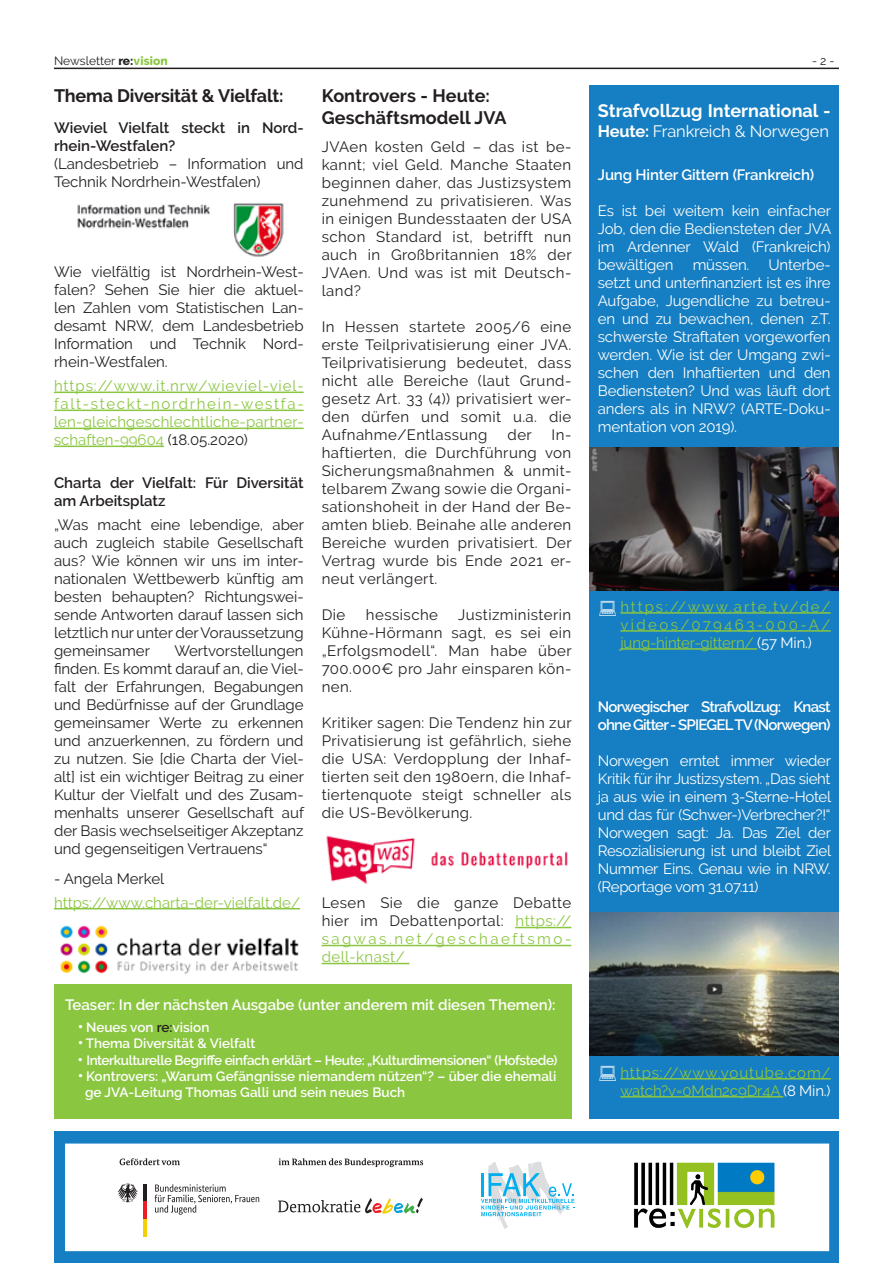
<style>
.page{position:relative;width:893px;height:1263px;background:#fff}
.page>*{position:absolute;margin:0;border:0;box-sizing:border-box;transform-origin:0 0}
.t1{font:700 18px "Raleway";letter-spacing:-.01em;color:#231f20}
.t2{font:700 18px "Raleway";color:#fff}
.t3{font:16.5px "Raleway";letter-spacing:-.01em;color:#fff}
.t4{font:15px/18px "Raleway";letter-spacing:.03em;color:#231f20;text-align:justify}
.t5{font:15px/18px "Raleway";letter-spacing:-.01em;color:#fff;text-align:justify}
.t6{font:15px/18px "Raleway";color:#8bc640;text-align:justify}
.t7{font:600 15px/18px "Raleway";color:#231f20}
.t8{font:600 15px "Raleway";letter-spacing:-.015em;color:#fff}
.t9{font:15px/18px "Raleway";color:#231f20}
.t10{font:600 15px/18px "Raleway";letter-spacing:-.05em;color:#fff}
.t11{font:600 13.5px "Raleway";color:#fff}
.t12{font:600 13.5px "Raleway";letter-spacing:-.03em;color:#fff}
.t13{font:12px "Raleway";color:#231f20}
.s1{font-weight:800}
.s2{font-weight:800;color:#8bc640}
.s3{color:#231f20}
.s4{color:#8bc640}
.s5{font-family:"League Gothic";font-weight:400}
.s6{font-weight:700}
.s7{color:#fff}
</style>
<div class="page">
<div style="left:589px;top:85px;width:250px;height:1033px;background:#167ec2"></div>
<hr style="left:620px;top:612px;width:211px;height:2px;background:#8bc640">
<hr style="left:620px;top:630px;width:211px;height:2px;background:#8bc640">
<hr style="left:620px;top:648px;width:137px;height:2px;background:#8bc640">
<hr style="left:620px;top:1078px;width:211px;height:1px;background:#8bc640">
<hr style="left:620px;top:1096px;width:163px;height:1px;background:#8bc640">
<hr style="left:54px;top:392px;width:250px;height:1px;background:#8bc640">
<hr style="left:54px;top:410px;width:250px;height:1px;background:#8bc640">
<hr style="left:54px;top:428px;width:250px;height:1px;background:#8bc640">
<hr style="left:54px;top:446px;width:110px;height:1px;background:#8bc640">
<hr style="left:54px;top:908px;width:246px;height:1px;background:#8bc640">
<img style="left:60px;top:925px;width:239px;height:49px">
<div style="left:54px;top:1132px;width:785px;height:131px;background:#167ec2"></div>
<div style="left:65px;top:1143px;width:764px;height:108px;background:#fff;border:2px solid #fff"></div>
<svg style="left:481px;top:1161px;width:93px;height:68px"></svg>
<img style="left:634px;top:1162px;width:141px;height:66px">
<hr style="left:143px;top:1184px;width:3px;height:18px;background:#231f20">
<hr style="left:143px;top:1202px;width:3px;height:17px;background:#ee1d23">
<hr style="left:143px;top:1219px;width:3px;height:17px;background:#f4cf02">
<svg style="left:118px;top:1183px;width:20px;height:19px"></svg>
<svg style="left:120px;top:1158px;width:60px;height:7px"></svg>
<svg style="left:279px;top:1158px;width:144px;height:9px"></svg>
<svg style="left:155px;top:1184px;width:104px;height:31px"></svg>
<svg style="left:278px;top:1198px;width:145px;height:16px"></svg>
<img style="left:590px;top:447px;width:249px;height:144px">
<img style="left:589px;top:912px;width:250px;height:143px">
<hr style="left:54px;top:68px;width:785px;height:1px;background:#231f20">
<hr style="left:515px;top:927px;width:56px;height:1px;background:#8bc640">
<hr style="left:322px;top:945px;width:249px;height:1px;background:#8bc640">
<hr style="left:322px;top:963px;width:87px;height:1px;background:#8bc640">
<img style="left:326px;top:835px;width:242px;height:49px">
<div style="left:54px;top:984px;width:517px;height:134px;background:#8bc640"></div>
<img style="left:77px;top:203px;width:207px;height:54px">
<p class="t13" style="left:54px;top:54px;width:115px">Newsletter <span class="s1">re:</span><span class="s2">vision</span></p>
<p class="t1" style="left:54px;top:85px;width:231px">Thema Diversität &amp; Vielfalt:</p>
<p class="t7" style="left:54px;top:119px;width:251px">Wieviel Vielfalt steckt in Nord&shy;rhein-Westfalen?</p>
<p class="t9" style="left:54px;top:155px;width:251px">(Landesbetrieb – Information und<br>Technik Nordrhein-Westfalen)</p>
<p class="t4" style="left:54px;top:263px;width:251px">Wie vielfältig ist Nordrhein-West&shy;falen? Sehen Sie hier die aktuel&shy;len Zahlen vom Statistischen Lan&shy;desamt NRW, dem Landesbetrieb Information und Technik Nord&shy;rhein-Westfalen.</p>
<p class="t6" style="left:54px;top:377px;width:251px">https://www.it.nrw/wieviel-viel&shy;falt-steckt-nordrhein-westfa&shy;len-gleichgeschlechtliche-partner&shy;schaften-99604 <span class="s3">(18.05.2020)</span></p>
<p class="t7" style="left:54px;top:473px;width:251px">Charta der Vielfalt: Für Diversität am Arbeitsplatz</p>
<p class="t4" style="left:54px;top:515px;width:252px">„Was macht eine lebendige, aber auch zugleich stabile Gesellschaft aus? Wie können wir uns im inter&shy;nationalen Wettbewerb künftig am besten behaupten? Richtungswei&shy;sende Antworten darauf lassen sich letztlich nur unter der Voraussetzung gemeinsamer</p>
<p class="t4" style="left:54px;top:641px;width:252px;text-indent:120px">Wertvorstellungen finden. Es kommt darauf an, die Viel&shy;falt der Erfahrungen, Begabungen und Bedürfnisse auf der Grundlage gemeinsamer Werte zu erkennen und anzuerkennen, zu fördern und zu nutzen. Sie [die Charta der Viel&shy;alt] ist ein wichtiger Beitrag zu einer Kultur der Vielfalt und des Zusam&shy;menhalts unserer Gesellschaft auf der Basis wechselseitiger Akzeptanz und gegenseitigen Vertrauens“</p>
<p class="t9" style="left:54px;top:869px;width:112px">- Angela Merkel</p>
<p class="t6" style="left:54px;top:893px;width:248px">https://www.charta-der-vielfalt.de/</p>
<p class="t1" style="left:322px;top:85px;width:170px">Kontrovers - Heute:</p>
<p class="t1" style="left:322px;top:107px;width:186px">Geschäftsmodell JVA</p>
<p class="t4" style="left:322px;top:138px;width:252px">JVAen kosten Geld – das ist be&shy;kannt; viel Geld. Manche Staaten beginnen daher, das Justizsystem zunehmend zu privatisieren. Was in einigen Bundesstaaten der USA schon Standard ist, betrifft nun auch in Großbritannien 18% der JVAen. Und was ist mit Deutsch&shy;land?</p>
<p class="t4" style="left:322px;top:318px;width:251px">In Hessen startete 2005/6 eine erste Teilprivatisierung einer JVA.<br>Teilprivatisierung bedeutet, dass nicht alle Bereiche (laut Grund&shy;gesetz Art. 33 (4)) privatisiert wer&shy;den dürfen und somit u.a. die Aufnahme/Entlassung</p>
<p class="t4" style="left:508px;top:426px;width:26px">der</p>
<p class="t4" style="left:322px;top:426px;width:252px;text-indent:230px">In&shy;haftierten, die Durchführung von Sicherungsmaßnahmen &amp; unmit&shy;telbarem Zwang sowie die Organi&shy;sationshoheit in der Hand der Be&shy;amten blieb. Beinahe alle anderen Bereiche wurden privatisiert. Der Vertrag wurde bis Ende 2021 er&shy;neut verlängert.</p>
<p class="t4" style="left:322px;top:606px;width:25px">Die</p>
<p class="t4" style="left:366px;top:606px;width:74px">hessische</p>
<p class="t4" style="left:322px;top:606px;width:252px;text-indent:136px">Justizministerin Kühne-Hörmann sagt, es sei ein „Erfolgsmodell“. Man habe über 700.000€ pro Jahr einsparen kön&shy;nen.</p>
<p class="t4" style="left:322px;top:714px;width:252px">Kritiker sagen: Die Tendenz hin zur Privatisierung ist gefährlich, siehe die USA: Verdopplung der Inhaf&shy;tierten seit den 1980ern, die Inhaf&shy;tiertenquote steigt schneller als die US-Bevölkerung.</p>
<p class="t4" style="left:322px;top:894px;width:251px">Lesen Sie die ganze Debatte hier im Debattenportal: <span class="s4">https:// sagwas.net/geschaeftsmo&shy;dell-knast/</span></p>
<p class="t8" style="left:65px;top:996px;width:492px">Teaser: In der nächsten Ausgabe (unter anderem mit diesen Themen):</p>
<p class="t11" style="left:78px;top:1019px;width:133px"><span class="s5">•</span> Neues von <span class="s3">re:</span>vision</p>
<p class="t11" style="left:78px;top:1036px;width:179px"><span class="s5">•</span> Thema Diversität &amp; Vielfalt</p>
<p class="t12" style="left:78px;top:1052px;width:481px"><span class="s5">•</span> Interkulturelle Begriffe einfach erklärt – Heute: „Kulturdimensionen“ (Hofstede)</p>
<p class="t11" style="left:78px;top:1068px;width:479px"><span class="s5">•</span> Kontrovers: „Warum Gefängnisse niemandem nützen“? – über die ehemali</p>
<p class="t11" style="left:85px;top:1084px;width:322px">ge JVA-Leitung Thomas Galli und sein neues Buch</p>
<p class="t13" style="left:812px;top:54px;width:24px">- 2 -</p>
<p class="t2" style="left:598px;top:100px;width:234px">Strafvollzug International -</p>
<p class="t3" style="left:598px;top:121px;width:233px"><span class="s6">Heute:</span> Frankreich &amp; Norwegen</p>
<p class="t8" style="left:598px;top:166px;width:218px">Jung Hinter Gittern (Frankreich)</p>
<p class="t5" style="left:598px;top:202px;width:235px">Es ist bei weitem kein einfacher Job, den die Bediensteten der JVA im Ardenner Wald (Frankreich) bewältigen</p>
<p class="t5" style="left:598px;top:256px;width:234px;text-indent:171px">Unterbe&shy;setzt und unterfinanziert ist es ihre Aufgabe, Jugendliche zu betreu&shy;en und zu bewachen, denen z.T. schwerste Straftaten vorgeworfen werden. Wie ist der Umgang zwi&shy;schen den Inhaftierten und den Bediensteten? Und was läuft dort anders als in NRW? (ARTE-Doku&shy;mentation von 2019).</p>
<p class="t5" style="left:693px;top:256px;width:58px">müssen.</p>
<p class="t6" style="left:620px;top:597px;width:212px">https://www.arte.tv/de/ videos/079463-000-A/ jung-hinter-gittern/ <span class="s7">(57 Min.)</span></p>
<p class="t10" style="left:598px;top:697px;width:234px">Norwegischer Strafvollzug: Knast ohne Gitter - SPIEGEL TV (Norwegen)</p>
<p class="t5" style="left:598px;top:751px;width:235px">Norwegen erntet immer wieder Kritik für ihr Justizsystem. „Das sieht ja aus wie in einem 3-Sterne-Hotel und das für (Schwer-)Verbrecher?!“ Norwegen sagt: Ja. Das Ziel der Resozialisierung ist und bleibt Ziel Nummer Eins. Genau wie in NRW. (Reportage vom 31.07.11)</p>
<p class="t6" style="left:620px;top:1063px;width:212px">https://www.youtube.com/ watch?v=0Mdn2c9Dr4A <span class="s7">(8 Min.)</span></p>
</div>
